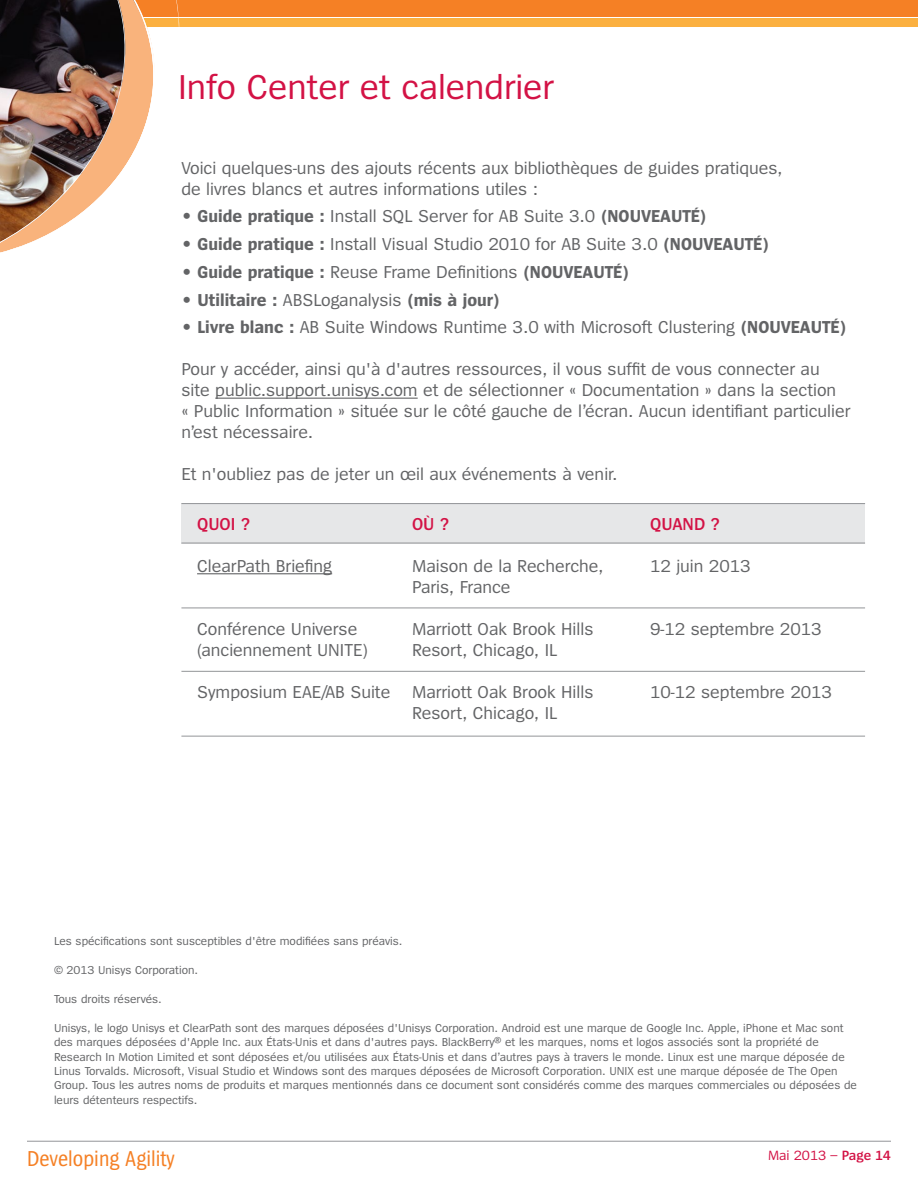
<style>
.page{position:relative;width:918px;height:1188px;background:#fff}
.page>*{position:absolute;margin:0;border:0;box-sizing:border-box;transform-origin:0 0}
.t1{font:36px "Spiegel";color:#d31245}
.t2{font:22.5px "Spiegel Cd";color:#f58025}
.t3{font:18px/21px "Spiegel";color:#636466}
.t4{font:700 18px "Spiegel";color:#636466}
.t5{font:600 18px "Spiegel";color:#d31245}
.t6{font:13.95px "Spiegel";color:#d31245}
.t7{font:12px/14.4px "Spiegel";color:#636466}
.s1{font-weight:700}
.s2{font-weight:400}
.s3{font-weight:600}
</style>
<div class="page">
<hr style="left:27px;top:1141px;width:864px;height:1px;background:#939598">
<hr style="left:215px;top:398px;width:203px;height:1px;background:#636466">
<div style="left:0;top:0;width:918px;height:16px;background:#f58025"></div>
<div style="left:0;top:19px;width:918px;height:8px;background:#fbb040"></div>
<img style="left:0;top:0;width:155px;height:253px">
<div style="left:181px;top:503px;width:684px;height:40px;background:#e6e7e8"></div>
<hr style="left:197px;top:573px;width:135px;height:1px;background:#636466">
<hr style="left:181px;top:543px;width:684px;height:1px;background:#939598">
<hr style="left:181px;top:503px;width:684px;height:1px;background:#939598">
<hr style="left:181px;top:608px;width:684px;height:1px;background:#939598">
<hr style="left:181px;top:671px;width:684px;height:1px;background:#939598">
<hr style="left:181px;top:736px;width:684px;height:1px;background:#939598">
<h1 class="t1" style="left:178px;top:69px;width:377px">Info Center et calendrier</h1>
<p class="t3" style="left:181px;top:158px;width:603px">Voici quelques-uns des ajouts récents aux bibliothèques de guides pratiques, de livres blancs et autres informations utiles :</p>
<p class="t3" style="left:181px;top:207px;width:527px">• <span class="s1">Guide pratique :</span> Install SQL Server for AB Suite 3.0 <span class="s1">(NOUVEAUTÉ)</span></p>
<p class="t3" style="left:181px;top:234px;width:589px">• <span class="s1">Guide pratique :</span> Install Visual Studio 2010 for AB Suite 3.0 <span class="s1">(NOUVEAUTÉ)</span></p>
<p class="t4" style="left:181px;top:263px;width:449px"><span class="s2">•</span> Guide pratique : <span class="s2">Reuse Frame Definitions</span> (NOUVEAUTÉ)</p>
<p class="t4" style="left:181px;top:291px;width:320px"><span class="s2">•</span> Utilitaire : <span class="s2">ABSLoganalysis</span> (mis à jour)</p>
<p class="t3" style="left:181px;top:318px;width:667px">• <span class="s1">Livre blanc :</span> AB Suite Windows Runtime 3.0 with Microsoft Clustering <span class="s1">(NOUVEAUTÉ)</span></p>
<p class="t3" style="left:181px;top:360px;width:671px">Pour y accéder, ainsi qu'à d'autres ressources, il vous suffit de vous connecter au site public.support.unisys.com et de sélectionner « Documentation » dans la section<br>« Public Information » située sur le côté gauche de l’écran. Aucun identifiant particulier n’est nécessaire.</p>
<p class="t3" style="left:181px;top:465px;width:438px">Et n'oubliez pas de jeter un œil aux événements à venir.</p>
<p class="t5" style="left:197px;top:515px;width:55px">QUOI ?</p>
<p class="t3" style="left:197px;top:556px;width:137px">ClearPath Briefing</p>
<p class="t3" style="left:197px;top:619px;width:172px">Conférence Universe (anciennement UNITE)</p>
<p class="t3" style="left:197px;top:682px;width:195px">Symposium EAE/AB Suite</p>
<p class="t5" style="left:412px;top:515px;width:39px">OÙ?</p>
<p class="t3" style="left:412px;top:556px;width:193px">Maison de la Recherche,<br>Paris, France</p>
<p class="t3" style="left:412px;top:619px;width:183px">Marriott Oak Brook Hills<br>Resort, Chicago, IL</p>
<p class="t3" style="left:412px;top:682px;width:183px">Marriott Oak Brook Hills<br>Resort, Chicago, IL</p>
<p class="t5" style="left:650px;top:515px;width:71px">QUAND ?</p>
<p class="t3" style="left:650px;top:556px;width:102px">12 juin 2013</p>
<p class="t3" style="left:650px;top:619px;width:173px">9-12 septembre 2013</p>
<p class="t3" style="left:650px;top:682px;width:183px">10-12 septembre 2013</p>
<p class="t7" style="left:54px;top:935px;width:350px">Les spécifications sont susceptibles d'être modifiées sans préavis.</p>
<p class="t7" style="left:54px;top:963px;width:146px">© 2013 Unisys Corporation.</p>
<p class="t7" style="left:54px;top:992px;width:109px">Tous droits réservés.</p>
<p class="t7" style="left:54px;top:1021px;width:805px">Unisys, le logo Unisys et ClearPath sont des marques déposées d'Unisys Corporation. Android est une marque de Google Inc. Apple, iPhone et Mac sont des marques déposées d'Apple Inc. aux États-Unis et dans d'autres pays. BlackBerry® et les marques, noms et logos associés sont la propriété de Research In Motion Limited et sont déposées et/ou utilisées aux États-Unis et dans d’autres pays à travers le monde. Linux est une marque déposée de Linus Torvalds. Microsoft, Visual Studio et Windows sont des marques déposées de Microsoft Corporation. UNIX est une marque déposée de The Open Group. Tous les autres noms de produits et marques mentionnés dans ce document sont considérés comme des marques commerciales ou déposées de leurs détenteurs respectifs.</p>
<p class="t2" style="left:27px;top:1148px;width:149px">Developing Agility</p>
<p class="t6" style="left:768px;top:1148px;width:124px">Mai 2013 – <span class="s3">PAGE 14</span></p>
</div>
